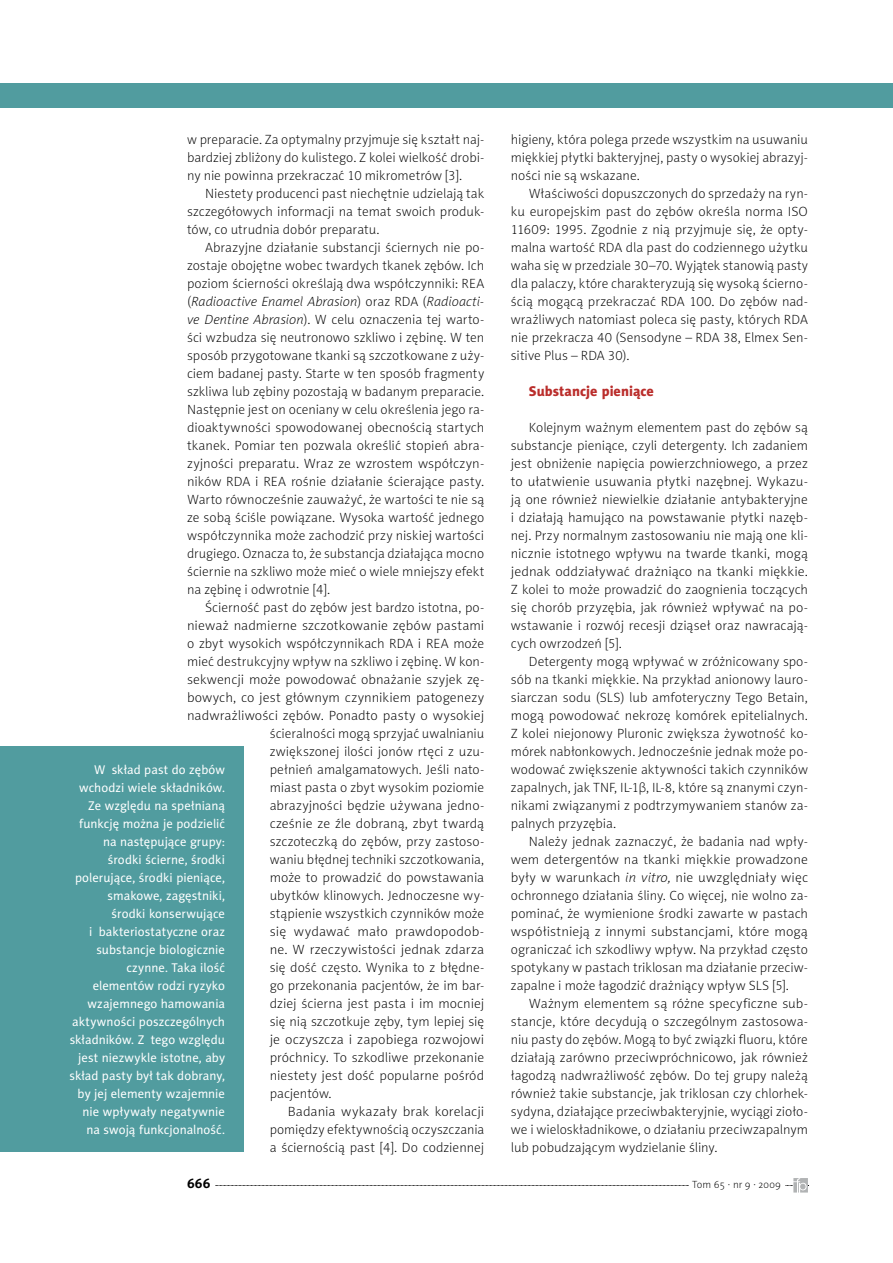
<style>
.page{position:relative;width:893px;height:1263px;background:#fff}
.page>*{position:absolute;margin:0;border:0;box-sizing:border-box;transform-origin:0 0}
.t1{font:14.25px "Naomi Sans EFN Heavy";color:#ba2d2b}
.t2{font:13.5px/18px "Naomi Sans EFN Thin";letter-spacing:.005em;color:#000;text-align:justify}
.t3{font:700 13.5px "Naomi Sans EFN";color:#000}
.t4{font:12.75px/18px "Naomi Sans EFN";letter-spacing:.005em;color:#fff;text-align:right}
.t5{font:10.5px "Naomi Sans EFN Thin";letter-spacing:.01em;color:#000}
.s1{font-style:italic}
.s2{font-family:"Myriad Pro";font-weight:300}
</style>
<div class="page">
<div style="left:0;top:83px;width:893px;height:25px;background:#519c9f"></div>
<svg style="left:215px;top:1178px;width:594px;height:14px"></svg>
<div style="left:0;top:747px;width:243px;height:405px;background:#519c9f"></div>
<p class="t2" style="left:187px;top:131px;width:299px">w preparacie. Za optymalny przyjmuje się kształt naj&shy;bardziej zbliżony do kulistego. Z kolei wielkość drobi&shy;ny nie powinna przekraczać 10 mikrometrów [3].</p>
<p class="t2" style="left:187px;top:185px;width:299px;text-indent:18px">Niestety producenci past niechętnie udzielają tak szczegółowych informacji na temat swoich produk&shy;tów, co utrudnia dobór preparatu.</p>
<p class="t2" style="left:187px;top:239px;width:299px;text-indent:18px">Abrazyjne działanie substancji ściernych nie po&shy;zostaje obojętne wobec twardych tkanek zębów. Ich poziom ścierności określają dwa współczynniki: REA (<span class="s1">Radioactive Enamel Abrasion</span>) oraz RDA (<span class="s1">Radioacti&shy;ve Dentine Abrasion</span>). W celu oznaczenia tej warto&shy;ści wzbudza się neutronowo szkliwo i zębinę. W ten sposób przygotowane tkanki są szczotkowane z uży&shy;ciem badanej pasty. Starte w ten sposób fragmenty szkliwa lub zębiny pozostają w badanym preparacie.<br>Następnie jest on oceniany w celu określenia jego ra&shy;dioaktywności spowodowanej obecnością startych tkanek. Pomiar ten pozwala określić stopień abra&shy;zyjności preparatu. Wraz ze wzrostem współczyn&shy;ników RDA i REA rośnie działanie ścierające pasty.<br>Warto równocześnie zauważyć, że wartości te nie są ze sobą ściśle powiązane. Wysoka wartość jednego współczynnika może zachodzić przy niskiej wartości drugiego. Oznacza to, że substancja działająca mocno ściernie na szkliwo może mieć o wiele mniejszy efekt na zębinę i odwrotnie [4].</p>
<p class="t2" style="left:205px;top:599px;width:281px">Ścierność past do zębów jest bardzo istotna, po-</p>
<p class="t2" style="left:187px;top:617px;width:299px">nieważ nadmierne szczotkowanie zębów pastami</p>
<p class="t2" style="left:187px;top:635px;width:299px">o zbyt wysokich współczynnikach RDA i REA może</p>
<p class="t2" style="left:187px;top:653px;width:299px">mieć destrukcyjny wpływ na szkliwo i zębinę. W kon-</p>
<p class="t2" style="left:187px;top:671px;width:299px">sekwencji może powodować obnażanie szyjek zę-</p>
<p class="t2" style="left:187px;top:689px;width:299px">bowych, co jest głównym czynnikiem patogenezy</p>
<p class="t2" style="left:187px;top:707px;width:299px">nadwrażliwości zębów. Ponadto pasty o wysokiej</p>
<p class="t2" style="left:270px;top:725px;width:216px">ścieralności mogą sprzyjać uwalnianiu</p>
<p class="t2" style="left:270px;top:743px;width:216px">zwiększonej ilości jonów rtęci z uzu-</p>
<p class="t2" style="left:270px;top:761px;width:216px">pełnień amalgamatowych. Jeśli nato-</p>
<p class="t2" style="left:270px;top:779px;width:216px">miast pasta o zbyt wysokim poziomie</p>
<p class="t2" style="left:270px;top:797px;width:216px">abrazyjności będzie używana jedno-</p>
<p class="t2" style="left:270px;top:815px;width:216px">cześnie ze źle dobraną, zbyt twardą</p>
<p class="t2" style="left:270px;top:833px;width:216px">szczoteczką do zębów, przy zastoso-</p>
<p class="t2" style="left:270px;top:851px;width:216px">waniu błędnej techniki szczotkowania,</p>
<p class="t2" style="left:270px;top:869px;width:216px">może to prowadzić do powstawania</p>
<p class="t2" style="left:270px;top:887px;width:216px">ubytków klinowych. Jednoczesne wy-</p>
<p class="t2" style="left:270px;top:905px;width:216px">stąpienie wszystkich czynników może</p>
<p class="t2" style="left:270px;top:923px;width:216px">się wydawać mało prawdopodob-</p>
<p class="t2" style="left:270px;top:941px;width:216px">ne. W rzeczywistości jednak zdarza</p>
<p class="t2" style="left:270px;top:959px;width:216px">się dość często. Wynika to z błędne-</p>
<p class="t2" style="left:270px;top:977px;width:216px">go przekonania pacjentów, że im bar-</p>
<p class="t2" style="left:270px;top:995px;width:216px">dziej ścierna jest pasta i im mocniej</p>
<p class="t2" style="left:270px;top:1013px;width:216px">się nią szczotkuje zęby, tym lepiej się</p>
<p class="t2" style="left:270px;top:1031px;width:216px">je oczyszcza i zapobiega rozwojowi</p>
<p class="t2" style="left:270px;top:1049px;width:216px">próchnicy. To szkodliwe przekonanie</p>
<p class="t2" style="left:270px;top:1067px;width:216px">niestety jest dość popularne pośród</p>
<p class="t2" style="left:270px;top:1085px;width:63px">pacjentów.</p>
<p class="t2" style="left:288px;top:1103px;width:198px">Badania wykazały brak korelacji</p>
<p class="t2" style="left:270px;top:1121px;width:216px">pomiędzy efektywnością oczyszczania</p>
<p class="t2" style="left:270px;top:1139px;width:216px">a ściernością past [4]. Do codziennej</p>
<p class="t4" style="left:69px;top:761px;width:157px">W skład past do zębów wchodzi wiele składników.<br>Ze względu na spełnianą funkcję można je podzielić na następujące grupy: środki ścierne, środki polerujące, środki pieniące, smakowe, zagęstniki,<br>środki konserwujące<br>i bakteriostatyczne oraz substancje biologicznie czynne. Taka ilość elementów rodzi ryzyko wzajemnego hamowania aktywności poszczególnych składników. Z tego względu jest niezwykle istotne, aby skład pasty był tak dobrany, by jej elementy wzajemnie nie wpływały negatywnie na swoją funkcjonalność.</p>
<p class="t2" style="left:511px;top:131px;width:299px">higieny, która polega przede wszystkim na usuwaniu miękkiej płytki bakteryjnej, pasty o wysokiej abrazyj&shy;ności nie są wskazane.</p>
<p class="t2" style="left:511px;top:185px;width:299px;text-indent:18px">Właściwości dopuszczonych do sprzedaży na ryn&shy;ku europejskim past do zębów określa norma ISO 11609: 1995. Zgodnie z nią przyjmuje się, że opty&shy;malna wartość RDA dla past do codziennego użytku waha się w przedziale 30–70. Wyjątek stanowią pasty dla palaczy, które charakteryzują się wysoką ścierno&shy;ścią mogącą przekraczać RDA 100. Do zębów nad&shy;wrażliwych natomiast poleca się pasty, których RDA nie przekracza 40 (Sensodyne – RDA 38, Elmex Sen&shy;sitive Plus – RDA 30).</p>
<p class="t1" style="left:529px;top:383px;width:127px">Substancje pieniące</p>
<p class="t2" style="left:511px;top:419px;width:299px;text-indent:18px">Kolejnym ważnym elementem past do zębów są substancje pieniące, czyli detergenty. Ich zadaniem jest obniżenie napięcia powierzchniowego, a przez to ułatwienie usuwania płytki nazębnej. Wykazu&shy;ją one również niewielkie działanie antybakteryjne i działają hamująco na powstawanie płytki nazęb&shy;nej. Przy normalnym zastosowaniu nie mają one kli&shy;nicznie istotnego wpływu na twarde tkanki, mogą jednak oddziaływać drażniąco na tkanki miękkie.<br>Z kolei to może prowadzić do zaognienia toczących się chorób przyzębia, jak również wpływać na po&shy;wstawanie i rozwój recesji dziąseł oraz nawracają&shy;cych owrzodzeń [5].</p>
<p class="t2" style="left:511px;top:653px;width:299px;text-indent:18px">Detergenty mogą wpływać w zróżnicowany spo&shy;sób na tkanki miękkie. Na przykład anionowy lauro&shy;siarczan sodu (SLS) lub amfoteryczny Tego Betain, mogą powodować nekrozę komórek epitelialnych.<br>Z kolei niejonowy Pluronic zwiększa żywotność ko&shy;mórek nabłonkowych. Jednocześnie jednak może po&shy;wodować zwiększenie aktywności takich czynników zapalnych, jak TNF, IL-1<span class="s2">β</span>, IL-8, które są znanymi czyn&shy;nikami związanymi z podtrzymywaniem stanów za&shy;palnych przyzębia.</p>
<p class="t2" style="left:511px;top:833px;width:299px;text-indent:18px">Należy jednak zaznaczyć, że badania nad wpły&shy;wem detergentów na tkanki miękkie prowadzone były w warunkach <span class="s1">in vitro,</span> nie uwzględniały więc ochronnego działania śliny. Co więcej, nie wolno za&shy;pominać, że wymienione środki zawarte w pastach współistnieją z innymi substancjami, które mogą ograniczać ich szkodliwy wpływ. Na przykład często spotykany w pastach triklosan ma działanie przeciw&shy;zapalne i może łagodzić drażniący wpływ SLS [5].</p>
<p class="t2" style="left:511px;top:995px;width:299px;text-indent:18px">Ważnym elementem są różne specyficzne sub&shy;stancje, które decydują o szczególnym zastosowa&shy;niu pasty do zębów. Mogą to być związki fluoru, które działają zarówno przeciwpróchnicowo, jak również łagodzą nadwrażliwość zębów. Do tej grupy należą również takie substancje, jak triklosan czy chlorhek&shy;sydyna, działające przeciwbakteryjnie, wyciągi zioło&shy;we i wieloskładnikowe, o działaniu przeciwzapalnym lub pobudzającym wydzielanie śliny.</p>
<p class="t3" style="left:187px;top:1176px;width:25px">666</p>
<p class="t5" style="left:692px;top:1179px;width:90px">Tom 65 · nr 9 · 2009</p>
</div>
